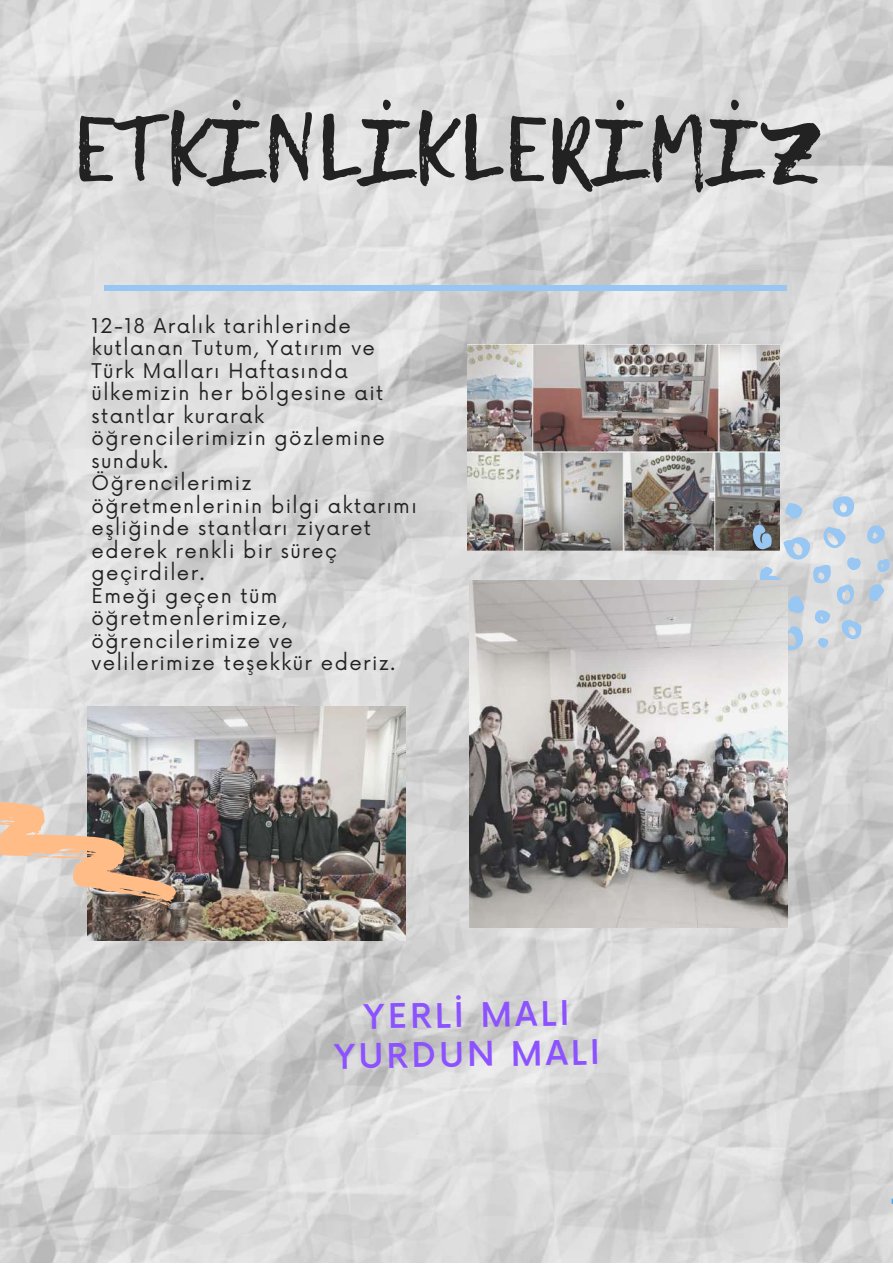
<style>
.page{position:relative;width:893px;height:1264px;background:#fff}
.page>*{position:absolute;margin:0;border:0;box-sizing:border-box;transform-origin:0 0}
.t1{font:90.9px "Lemon Tuesday";color:#222}
.t2{font:500 33px/39.3px "Now";color:#8c52ff;text-align:center}
.t3{font:19.8px/22.5px "Now";letter-spacing:.07em;color:#222}
</style>
<div class="page">
<img style="left:0;top:0;width:892px;height:1262px">
<img style="left:467px;top:345px;width:312px;height:205px">
<img style="left:87px;top:706px;width:318px;height:234px">
<img style="left:0;top:770px;width:187px;height:148px">
<svg style="left:752px;top:496px;width:138px;height:154px;background:#c6cfd7"></svg>
<div style="left:105px;top:285px;width:682px;height:6px;background:#97c7f2"></div>
<img style="left:469px;top:580px;width:318px;height:347px">
<h1 class="t1" style="left:72px;top:81px;width:751px">ETKİNLİKLERİMİZ</h1>
<p class="t3" style="left:92px;top:315px;width:326px">12-18 Aralık tarihlerinde kutlanan Tutum, Yatırım ve<br>Türk Malları Haftasında ülkemizi n her bölgesi ne ait stantlar kurarak<br>öğrenci leri mizi n gözlemi ne sunduk.<br>Öğrenci leri miz<br>öğretmenleri ni n bi lgi aktarımı eşliği nde stantları ziyaret ederek renkli bi r süreç geçirdiler.<br>Emeği geçen tüm öğretmenleri mize,<br>öğrenci leri mize ve<br>veli leri mize teşekkür ederiz.</p>
<h2 class="t2" style="left:333px;top:999px;width:267px;rotate:-1deg">YERLİ MALI<br>YURDUN MALI</h2>
</div>
